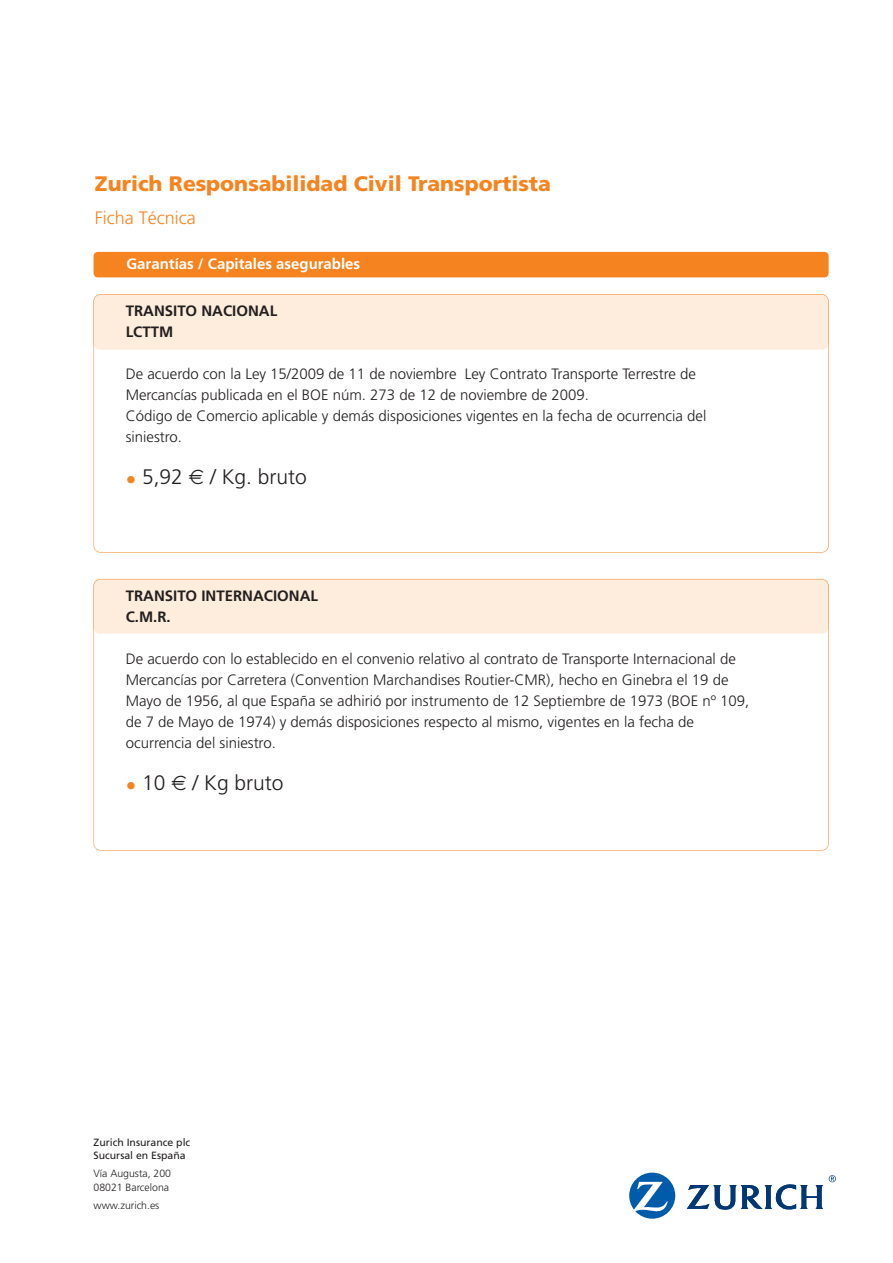
<style>
.page{position:relative;width:893px;height:1263px;background:#fff}
.page>*{position:absolute;margin:0;border:0;box-sizing:border-box;transform-origin:0 0}
.t1{font:900 21px "Frutiger";color:#f58420}
.t2{font:300 21px "Frutiger";color:#231f20}
.t3{font:300 18px "Frutiger";color:#f58420}
.t4{font:300 15px/21px "Frutiger";color:#231f20}
.t5{font:700 15px/21px "Frutiger";color:#231f20}
.t6{font:700 15px "Frutiger";color:#fff}
.t7{font:300 10.5px/13.5px "Frutiger";color:#231f20}
.t8{font:10.5px/13.5px "Frutiger";color:#231f20}
.s1{color:#f58420}
</style>
<div class="page">
<div style="left:94px;top:294px;width:735px;height:56px;background:#feeddc"></div>
<div style="left:94px;top:252px;width:735px;height:25px;background:#f58420;border-radius:4px"></div>
<div style="left:94px;top:578px;width:735px;height:56px;background:#feeddc"></div>
<svg style="left:629px;top:1172px;width:46px;height:47px"></svg>
<svg style="left:687px;top:1184px;width:136px;height:26px"></svg>
<svg style="left:829px;top:1175px;width:7px;height:7px"></svg>
<h1 class="t1" style="left:95px;top:176px;width:458px">Zurich Responsabilidad Civil Transportista</h1>
<p class="t3" style="left:95px;top:211px;width:102px">Ficha Técnica</p>
<p class="t6" style="left:126px;top:258px;width:235px">Garantías / Capitales asegurables</p>
<p class="t5" style="left:126px;top:301px;width:153px">TRANSITO NACIONAL<br>LCTTM</p>
<p class="t4" style="left:126px;top:364px;width:582px">De acuerdo con la Ley 15/2009 de 11 de noviembre Ley Contrato Transporte Terrestre de Mercancías publicada en el BOE núm. 273 de 12 de noviembre de 2009.<br>Código de Comercio aplicable y demás disposiciones vigentes en la fecha de ocurrencia del siniestro.</p>
<h1 class="t2" style="left:126px;top:468px;width:59px"><span class="s1">•</span> 5,92</h1>
<h1 class="t2" style="left:210px;top:468px;width:98px">/ Kg. bruto</h1>
<p class="t5" style="left:126px;top:586px;width:194px">TRANSITO INTERNACIONAL<br>C.M.R.</p>
<p class="t4" style="left:126px;top:649px;width:625px">De acuerdo con lo establecido en el convenio relativo al contrato de Transporte Internacional de Mercancías por Carretera (Convention Marchandises Routier-CMR), hecho en Ginebra el 19 de Mayo de 1956, al que España se adhirió por instrumento de 12 Septiembre de 1973 (BOE nº 109, de 7 de Mayo de 1974) y demás disposiciones respecto al mismo, vigentes en la fecha de ocurrencia del siniestro.</p>
<h1 class="t2" style="left:126px;top:774px;width:41px"><span class="s1">•</span> 10</h1>
<h1 class="t2" style="left:193px;top:774px;width:92px">/ Kg bruto</h1>
<p class="t8" style="left:94px;top:1136px;width:98px">Zurich Insurance plc<br>Sucursal en España</p>
<p class="t7" style="left:94px;top:1167px;width:79px">Vía Augusta, 200<br>08021 Barcelona</p>
<p class="t7" style="left:94px;top:1199px;width:67px">www.zurich.es</p>
</div>
